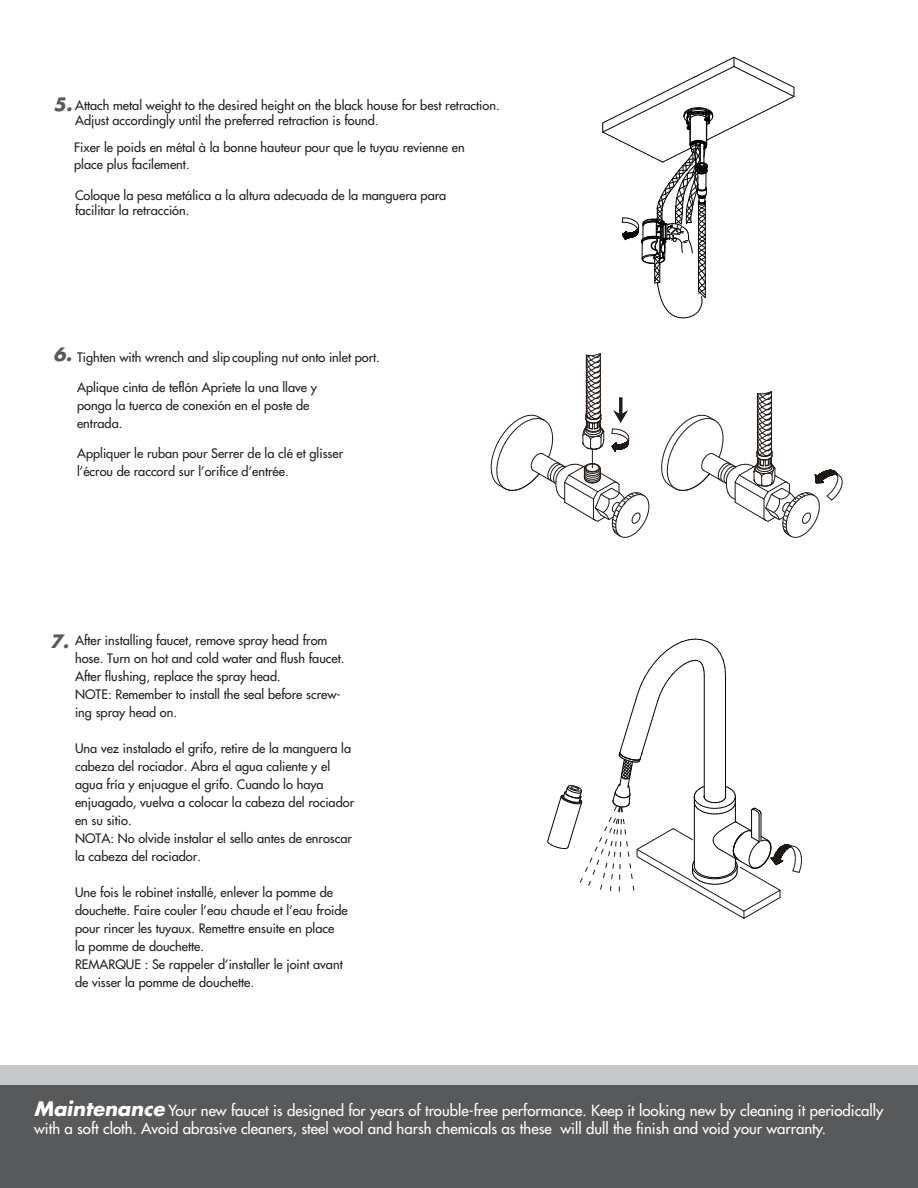
<style>
.page{position:relative;width:918px;height:1188px;background:#fff}
.page>*{position:absolute;margin:0;border:0;box-sizing:border-box;transform-origin:0 0}
.t1{font:italic 700 18px "Futura";color:#58595b}
.t2{font:15px/18px "Futura";color:#fff}
.t3{font:12.75px/18px "Futura";color:#211e1e}
.s1{font-weight:700;font-style:italic;font-size:18px;color:#58595b}
.s2{font-weight:700;font-style:italic;font-size:19.5px}
</style>
<div class="page">
<div style="left:0;top:1085px;width:918px;height:103px;background:#58595b"></div>
<div style="left:0;top:1070px;width:918px;height:15px;background:#c6c8c9"></div>
<div style="left:0;top:1066px;width:918px;height:14px;background:#c6c8c9"></div>
<svg style="left:547px;top:638px;width:255px;height:281px"></svg>
<svg style="left:602px;top:57px;width:193px;height:262px"></svg>
<svg style="left:491px;top:353px;width:159px;height:185px"></svg>
<svg style="left:661px;top:391px;width:182px;height:147px"></svg>
<h1 class="t1" style="left:54px;top:92px;width:20px">5.</h1>
<p class="t3" style="left:75px;top:97px;width:426px;line-height:15.3px">Attach metal weight to the desired height on the black house for best retraction.<br>Adjust accordingly until the preferred retraction is found.</p>
<p class="t3" style="left:74px;top:139px;width:392px;line-height:16.5px">Fixer le poids en métal à la bonne hauteur pour que le tuyau revienne en place plus facilement.</p>
<p class="t3" style="left:75px;top:187px;width:373px;line-height:15.3px">Coloque la pesa metálica a la altura adecuada de la manguera para facilitar la retracción.</p>
<h1 class="t1" style="left:54px;top:342px;width:20px">6.</h1>
<p class="t3" style="left:77px;top:348px;width:304px">Tighten with wrench and slip coupling nut onto inlet port.</p>
<p class="t3" style="left:77px;top:378px;width:241px">Aplique cinta de teflón Apriete la una llave y ponga la tuerca de conexión en el poste de entrada.</p>
<p class="t3" style="left:77px;top:444px;width:268px">Appliquer le ruban pour Serrer de la clé et glisser l’écrou de raccord sur l’orifice d’entrée.</p>
<p class="t3" style="left:75px;top:631px;width:271px;text-indent:-25px"><span class="s1">7.</span> After installing faucet, remove spray head from hose. Turn on hot and cold water and flush faucet.<br>After flushing, replace the spray head.<br>NOTE: Remember to install the seal before screw&shy;ing spray head on.</p>
<p class="t3" style="left:75px;top:739px;width:281px">Una vez instalado el grifo, retire de la manguera la cabeza del rociador. Abra el agua caliente y el agua fría y enjuague el grifo. Cuando lo haya enjuagado, vuelva a colocar la cabeza del rociador en su sitio.<br>NOTA: No olvide instalar el sello antes de enroscar la cabeza del rociador.</p>
<p class="t3" style="left:75px;top:883px;width:274px">Une fois le robinet installé, enlever la pomme de douchette. Faire couler l’eau chaude et l’eau froide pour rincer les tuyaux. Remettre ensuite en place<br>la pomme de douchette.<br>REMARQUE : Se rappeler d’installer le joint avant de visser la pomme de douchette.</p>
<p class="t2" style="left:34px;top:1101px;width:851px"><span class="s2">Maintenance</span> Your new faucet is designed for years of trouble-free performance. Keep it looking new by cleaning it periodically with a soft cloth. Avoid abrasive cleaners, steel wool and harsh chemicals as these will dull the finish and void your warranty.</p>
</div>
